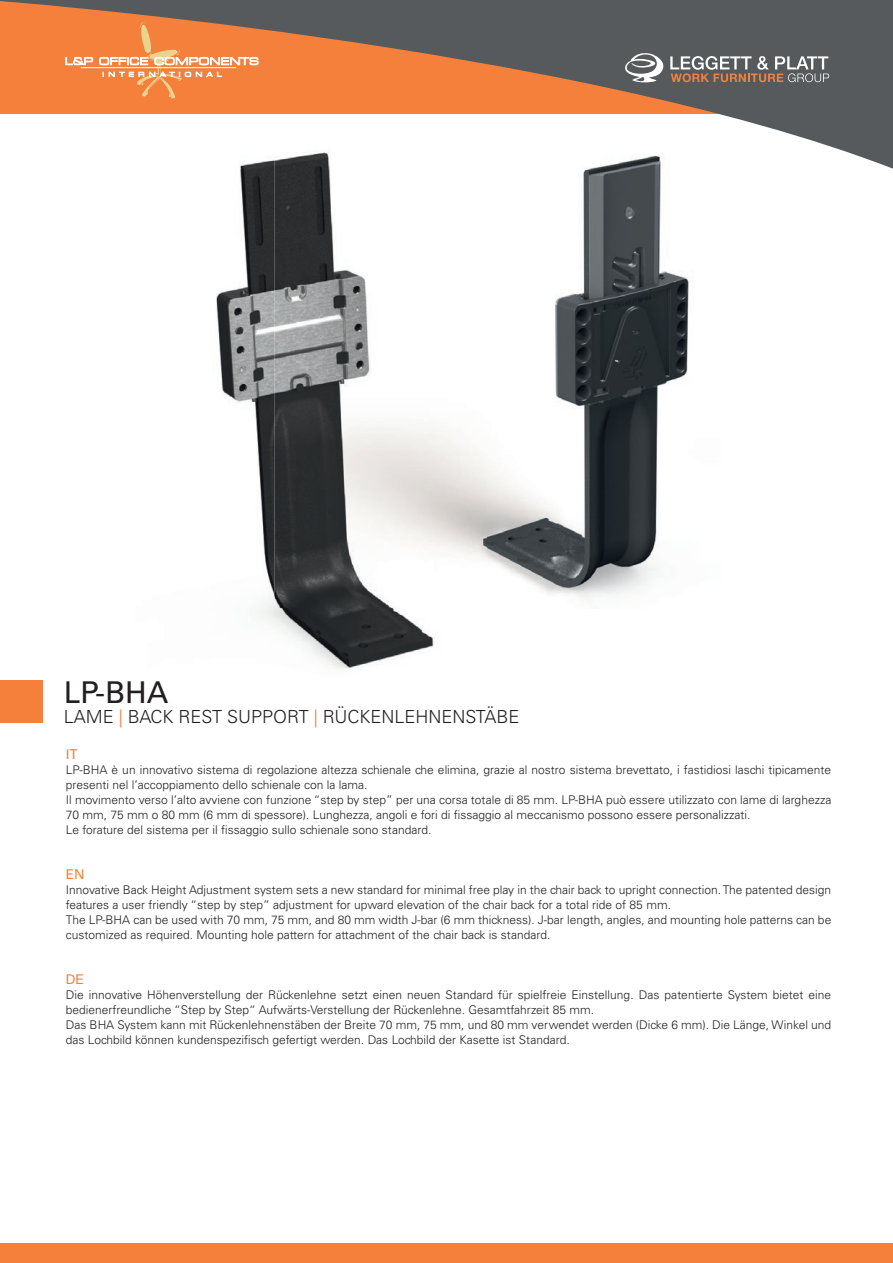
<style>
.page{position:relative;width:893px;height:1263px;background:#fff}
.page>*{position:absolute;margin:0;border:0;box-sizing:border-box;transform-origin:0 0}
.t1{font:30px "Univers LT Std";color:#231f20}
.t2{font:300 18px "Univers LT Std";color:#231f20}
.t3{font:13.5px "Univers LT Std";color:#f4803b}
.t4{font:13.5px "Helvetica Neue LT Std";color:#f4803b}
.t5{font:300 12px/15px "Univers LT Std";color:#231f20}
.s1{color:#f4803b}
</style>
<div class="page">
<div style="left:0;top:680px;width:43px;height:43px;background:#f4803b"></div>
<div style="left:0;top:1244px;width:893px;height:19px;background:#f4803b"></div>
<img style="left:216px;top:169px;width:64px;height:459px">
<img style="left:280px;top:608px;width:155px;height:61px">
<img style="left:274px;top:169px;width:187px;height:439px">
<img style="left:461px;top:169px;width:229px;height:430px">
<svg style="left:0;top:0;width:893px;height:169px"></svg>
<svg style="left:65px;top:57px;width:28px;height:8px"></svg>
<svg style="left:99px;top:22px;width:160px;height:77px"></svg>
<hr style="left:81px;top:67px;width:155px;height:1px;background:#fff">
<svg style="left:623px;top:52px;width:206px;height:31px"></svg>
<h1 class="t1" style="left:64px;top:675px;width:106px">LP-BHA</h1>
<h2 class="t2" style="left:64px;top:705px;width:457px">LAME <span class="s1">|</span> BACK REST SUPPORT <span class="s1">|</span> RÜCKENLEHNENSTÄBE</h2>
<p class="t3" style="left:66px;top:746px;width:14px">IT</p>
<p class="t5" style="left:66px;top:762px;width:767px">LP-BHA è un innovativo sistema di regolazione altezza schienale che elimina, grazie al nostro sistema brevettato, i fastidiosi laschi tipicamente presenti nel l’accoppiamento dello schienale con la lama.<br>Il movimento verso l’alto avviene con funzione “step by step” per una corsa totale di 85 mm. LP-BHA può essere utilizzato con lame di larghezza 70 mm, 75 mm o 80 mm (6 mm di spessore). Lunghezza, angoli e fori di fissaggio al meccanismo possono essere personalizzati.<br>Le forature del sistema per il fissaggio sullo schienale sono standard.</p>
<p class="t3" style="left:66px;top:866px;width:20px">EN</p>
<p class="t5" style="left:66px;top:882px;width:767px">Innovative Back Height Adjustment system sets a new standard for minimal free play in the chair back to upright connection. The patented design features a user friendly “step by step” adjustment for upward elevation of the chair back for a total ride of 85 mm.<br>The LP-BHA can be used with 70 mm, 75 mm, and 80 mm width J-bar (6 mm thickness). J-bar length, angles, and mounting hole patterns can be customized as required. Mounting hole pattern for attachment of the chair back is standard.</p>
<p class="t4" style="left:66px;top:971px;width:19px">DE</p>
<p class="t5" style="left:66px;top:987px;width:767px">Die innovative Höhenverstellung der Rückenlehne setzt einen neuen Standard für spielfreie Einstellung. Das patentierte System bietet eine bedienerfreundliche “Step by Step“ Aufwärts-Verstellung der Rückenlehne. Gesamtfahrzeit 85 mm.<br>Das BHA System kann mit Rückenlehnenstäben der Breite 70 mm, 75 mm, und 80 mm verwendet werden (Dicke 6 mm). Die Länge, Winkel und das Lochbild können kundenspezifisch gefertigt werden. Das Lochbild der Kasette ist Standard.</p>
</div>
